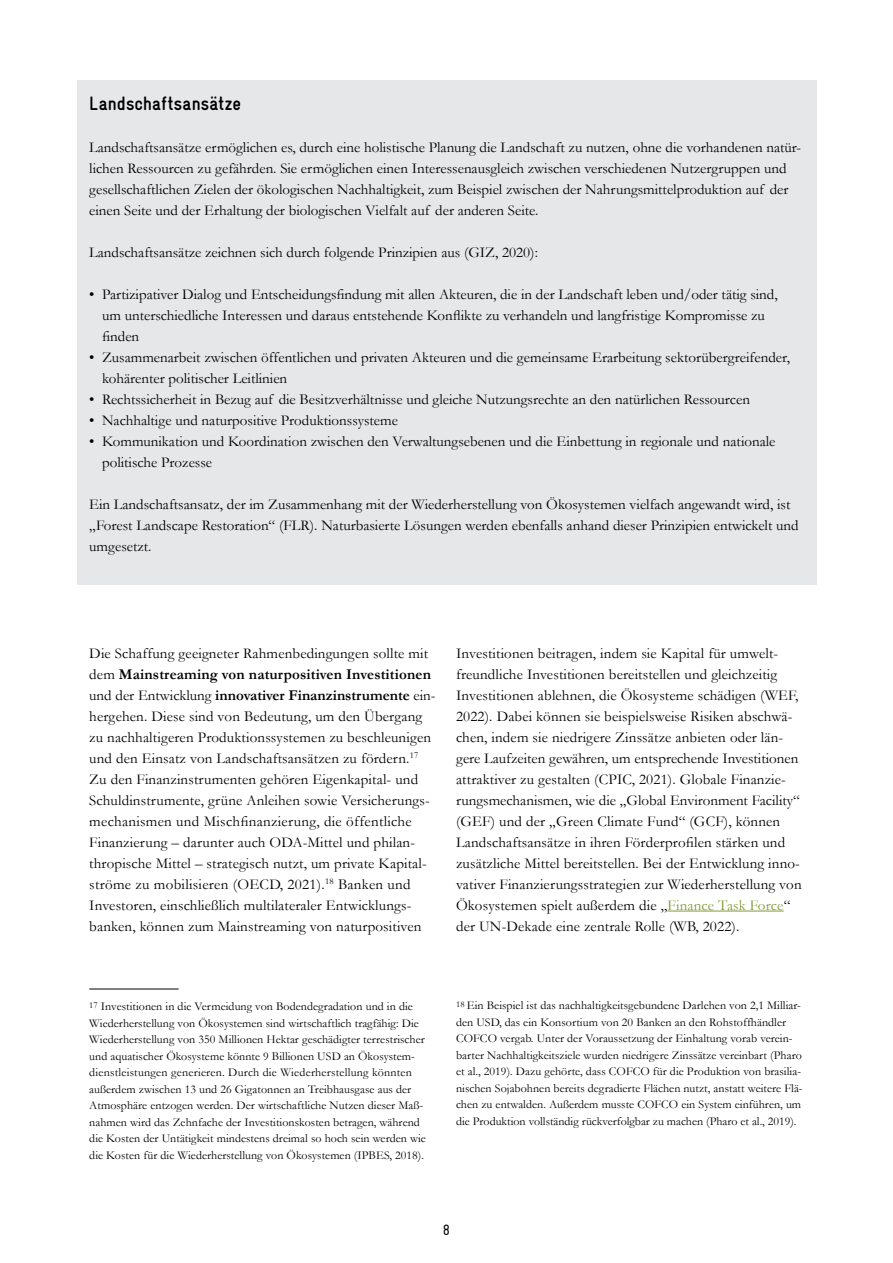
<style>
.page{position:relative;width:893px;height:1263px;background:#fff}
.page>*{position:absolute;margin:0;border:0;box-sizing:border-box;transform-origin:0 0}
.t1{font:700 19.5px "Gravur Condensed";letter-spacing:.005em;color:#000}
.t2{font:15px/21px "Garamond";color:#000}
.t3{font:15px "Gravur Condensed";color:#000}
.t4{font:12px/16.5px "Garamond";letter-spacing:.005em;color:#000}
.s1{font-weight:700}
.s2{color:#839a37}
</style>
<div class="page">
<hr style="left:667px;top:911px;width:117px;height:1px;background:#839a37">
<hr style="left:89px;top:989px;width:90px;height:1px;background:#000">
<div style="left:77px;top:81px;width:739px;height:504px;background:#e6e7e8"></div>
<h1 class="t1" style="left:89px;top:93px;width:153px">Landschaftsansätze</h1>
<p class="t2" style="left:89px;top:137px;width:713px">Landschaftsansätze ermöglichen es, durch eine holistische Planung die Landschaft zu nutzen, ohne die vorhandenen natür&shy;lichen Ressourcen zu gefährden. Sie ermöglichen einen Interessenausgleich zwischen verschiedenen Nutzergruppen und gesellschaftlichen Zielen der ökologischen Nachhaltigkeit, zum Beispiel zwischen der Nahrungsmittelproduktion auf der einen Seite und der Erhaltung der biologischen Vielfalt auf der anderen Seite.</p>
<p class="t2" style="left:89px;top:242px;width:450px">Landschaftsansätze zeichnen sich durch folgende Prinzipien aus (GIZ, 2020):</p>
<p class="t2" style="left:102px;top:284px;width:677px;text-indent:-13px">• Partizipativer Dialog und Entscheidungsfindung mit allen Akteuren, die in der Landschaft leben und/oder tätig sind, um unterschiedliche Interessen und daraus entstehende Konflikte zu verhandeln und langfristige Kompromisse zu finden</p>
<p class="t2" style="left:102px;top:347px;width:689px;text-indent:-13px">• Zusammenarbeit zwischen öffentlichen und privaten Akteuren und die gemeinsame Erarbeitung sektorübergreifender, kohärenter politischer Leitlinien</p>
<p class="t2" style="left:89px;top:389px;width:662px">• Rechtssicherheit in Bezug auf die Besitzverhältnisse und gleiche Nutzungsrechte an den natürlichen Ressourcen</p>
<p class="t2" style="left:89px;top:410px;width:310px">• Nachhaltige und naturpositive Produktionssysteme</p>
<p class="t2" style="left:102px;top:431px;width:675px;text-indent:-13px">• Kommunikation und Koordination zwischen den Verwaltungsebenen und die Einbettung in regionale und nationale politische Prozesse</p>
<p class="t2" style="left:89px;top:494px;width:711px">Ein Landschaftsansatz, der im Zusammenhang mit der Wiederherstellung von Ökosystemen vielfach angewandt wird, ist „Forest Landscape Restoration“ (FLR). Naturbasierte Lösungen werden ebenfalls anhand dieser Prinzipien entwickelt und umgesetzt.</p>
<p class="t2" style="left:89px;top:642px;width:348px">Die Schaffung geeigneter Rahmenbedingungen sollte mit dem <span class="s1">Mainstreaming von naturpositiven Investitionen </span>und der Entwicklung <span class="s1">innovativer Finanzinstrumente</span> ein&shy;hergehen. Diese sind von Bedeutung, um den Übergang zu nachhaltigeren Produktionssystemen zu beschleunigen und den Einsatz von Landschaftsansätzen zu fördern.<sup>17<br></sup>Zu den Finanzinstrumenten gehören Eigenkapital- und Schuldinstrumente, grüne Anleihen sowie Versicherungs&shy;mechanismen und Mischfinanzierung, die öffentliche Finanzierung – darunter auch ODA-Mittel und philan&shy;thropische Mittel – strategisch nutzt, um private Kapital&shy;ströme zu mobilisieren (OECD, 2021).<sup>18</sup> Banken und Investoren, einschließlich multilateraler Entwicklungs&shy;banken, können zum Mainstreaming von naturpositiven</p>
<p class="t2" style="left:456px;top:642px;width:347px">Investitionen beitragen, indem sie Kapital für umwelt&shy;freundliche Investitionen bereitstellen und gleichzeitig Investitionen ablehnen, die Ökosysteme schädigen (WEF, 2022). Dabei können sie beispielsweise Risiken abschwä&shy;chen, indem sie niedrigere Zinssätze anbieten oder län&shy;gere Laufzeiten gewähren, um entsprechende Investitionen attraktiver zu gestalten (CPIC, 2021). Globale Finanzie&shy;rungsmechanismen, wie die „Global Environment Facility“ (GEF) und der „Green Climate Fund“ (GCF), können Landschaftsansätze in ihren Förderprofilen stärken und zusätzliche Mittel bereitstellen. Bei der Entwicklung inno&shy;vativer Finanzierungsstrategien zur Wiederherstellung von Ökosystemen spielt außerdem die „<span class="s2">Finance Task Force</span>“ der UN-Dekade eine zentrale Rolle (WB, 2022).</p>
<p class="t4" style="left:89px;top:998px;width:338px"><sup>17</sup> Investitionen in die Vermeidung von Bodendegradation und in die Wiederherstellung von Ökosystemen sind wirtschaftlich tragfähig: Die Wiederherstellung von 350 Millionen Hektar geschädigter terrestrischer und aquatischer Ökosysteme könnte 9 Billionen USD an Ökosystem&shy;dienstleistungen generieren. Durch die Wiederherstellung könnten außerdem zwischen 13 und 26 Gigatonnen an Treibhausgase aus der Atmosphäre entzogen werden. Der wirtschaftliche Nutzen dieser Maß&shy;nahmen wird das Zehnfache der Investitionskosten betragen, während die Kosten der Untätigkeit mindestens dreimal so hoch sein werden wie die Kosten für die Wiederherstellung von Ökosystemen (IPBES, 2018).</p>
<p class="t4" style="left:456px;top:997px;width:348px"><sup>18</sup> Ein Beispiel ist das nachhaltigkeitsgebundene Darlehen von 2,1 Milliar&shy;den USD, das ein Konsortium von 20 Banken an den Rohstoffhändler COFCO vergab. Unter der Voraussetzung der Einhaltung vorab verein&shy;barter Nachhaltigkeitsziele wurden niedrigere Zinssätze vereinbart (Pharo et al., 2019). Dazu gehörte, dass COFCO für die Produktion von brasilia&shy;nischen Sojabohnen bereits degradierte Flächen nutzt, anstatt weitere Flä&shy;chen zu entwalden. Außerdem musste COFCO ein System einführen, um die Produktion vollständig rückverfolgbar zu machen (Pharo et al., 2019).</p>
<p class="t3" style="left:443px;top:1221px;width:9px">8</p>
</div>
